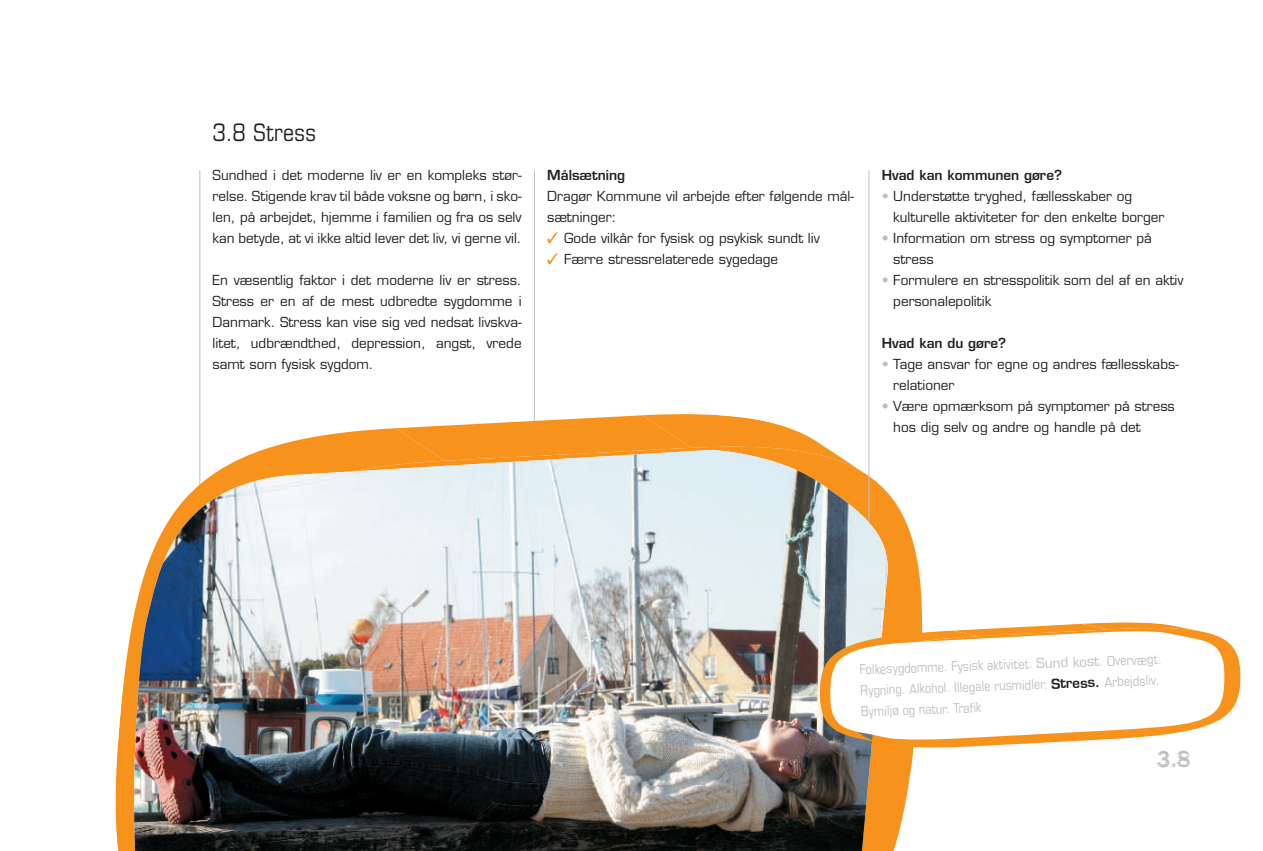
<style>
.page{position:relative;width:1263px;height:851px;background:#fff}
.page>*{position:absolute;margin:0;border:0;box-sizing:border-box;transform-origin:0 0}
.t1{font:condensed 24px "Eurostile";color:#231f20}
.t2{font:24px "DTC Funky M02";color:#bebfc2}
.t3{font:13.5px/21px "Eurostile";color:#231f20}
.t4{font:condensed 13.5px/21px "Eurostile";color:#bebfc2}
.t5{font:600 13.5px "Eurostile";color:#231f20}
.s1{color:#f7931d}
.s2{color:#bebfc2}
.s3{font-stretch:normal}
.s4{font-weight:600;font-stretch:normal;color:#231f20}
</style>
<div class="page">
<hr style="left:199px;top:170px;width:1px;height:595px;background:#bebfc2">
<svg style="left:115px;top:428px;width:280px;height:422px"></svg>
<hr style="left:534px;top:170px;width:1px;height:595px;background:#bebfc2">
<svg style="left:151px;top:436px;width:785px;height:414px"></svg>
<hr style="left:868px;top:170px;width:1px;height:595px;background:#bebfc2">
<svg style="left:888px;top:639px;width:352px;height:108px"></svg>
<svg style="left:395px;top:414px;width:472px;height:36px"></svg>
<img style="left:133px;top:450px;width:755px;height:400px">
<svg style="left:820px;top:622px;width:404px;height:121px"></svg>
<h2 class="t1" style="left:213px;top:123px;width:105px">3.8 Stress</h2>
<p class="t3" style="left:213px;top:166px;width:310px;text-align:justify">Sundhed i det moderne liv er en kompleks stør&shy;relse. Stigende krav til både voksne og børn, i sko&shy;len, på arbejdet, hjemme i familien og fra os selv kan betyde, at vi ikke altid lever det liv, vi gerne vil.</p>
<p class="t3" style="left:213px;top:271px;width:310px;text-align:justify">En væsentlig faktor i det moderne liv er stress.<br>Stress er en af de mest udbredte sygdomme i Danmark. Stress kan vise sig ved nedsat livskva&shy;litet, udbrændthed, depression, angst, vrede samt som fysisk sygdom.</p>
<p class="t5" style="left:547px;top:170px;width:79px">Målsætning</p>
<p class="t3" style="left:547px;top:187px;width:308px">Dragør Kommune vil arbejde efter følgende mål&shy;sætninger:</p>
<p class="t3" style="left:547px;top:229px;width:274px"><span class="s1">✓</span> Gode vilkår for fysisk og psykisk sundt liv</p>
<p class="t3" style="left:547px;top:250px;width:233px"><span class="s1">✓</span> Færre stressrelaterede sygedage</p>
<p class="t5" style="left:882px;top:170px;width:182px">Hvad kan kommunen gøre?</p>
<p class="t3" style="left:893px;top:187px;width:273px;text-indent:-12px"><span class="s2">•</span> Understøtte tryghed, fællesskaber og kulturelle aktiviteter for den enkelte borger</p>
<p class="t3" style="left:893px;top:229px;width:260px;text-indent:-12px"><span class="s2">•</span> Information om stress og symptomer på stress</p>
<p class="t3" style="left:893px;top:271px;width:292px;text-indent:-12px"><span class="s2">•</span> Formulere en stresspolitik som del af en aktiv personalepolitik</p>
<p class="t5" style="left:882px;top:338px;width:126px">Hvad kan du gøre?</p>
<p class="t3" style="left:893px;top:355px;width:287px;text-indent:-12px"><span class="s2">•</span> Tage ansvar for egne og andres fællesskabs&shy;relationer</p>
<p class="t3" style="left:893px;top:397px;width:283px;text-indent:-12px"><span class="s2">•</span> Være opmærksom på symptomer på stress hos dig selv og andre og handle på det</p>
<p class="t4" style="left:859px;top:660px;width:304px;rotate:-2deg">Folkesygdomme. Fysisk aktivitet. <span class="s3">Sund kost</span>. Overvægt.<br>Rygning. Alkohol. Illegale rusmidler. <span class="s4">Stress.</span> Arbejdsliv.<br>Bymiljø og natur. Trafik</p>
<p class="t2" style="left:1156px;top:750px;width:36px">3.8</p>
</div>
